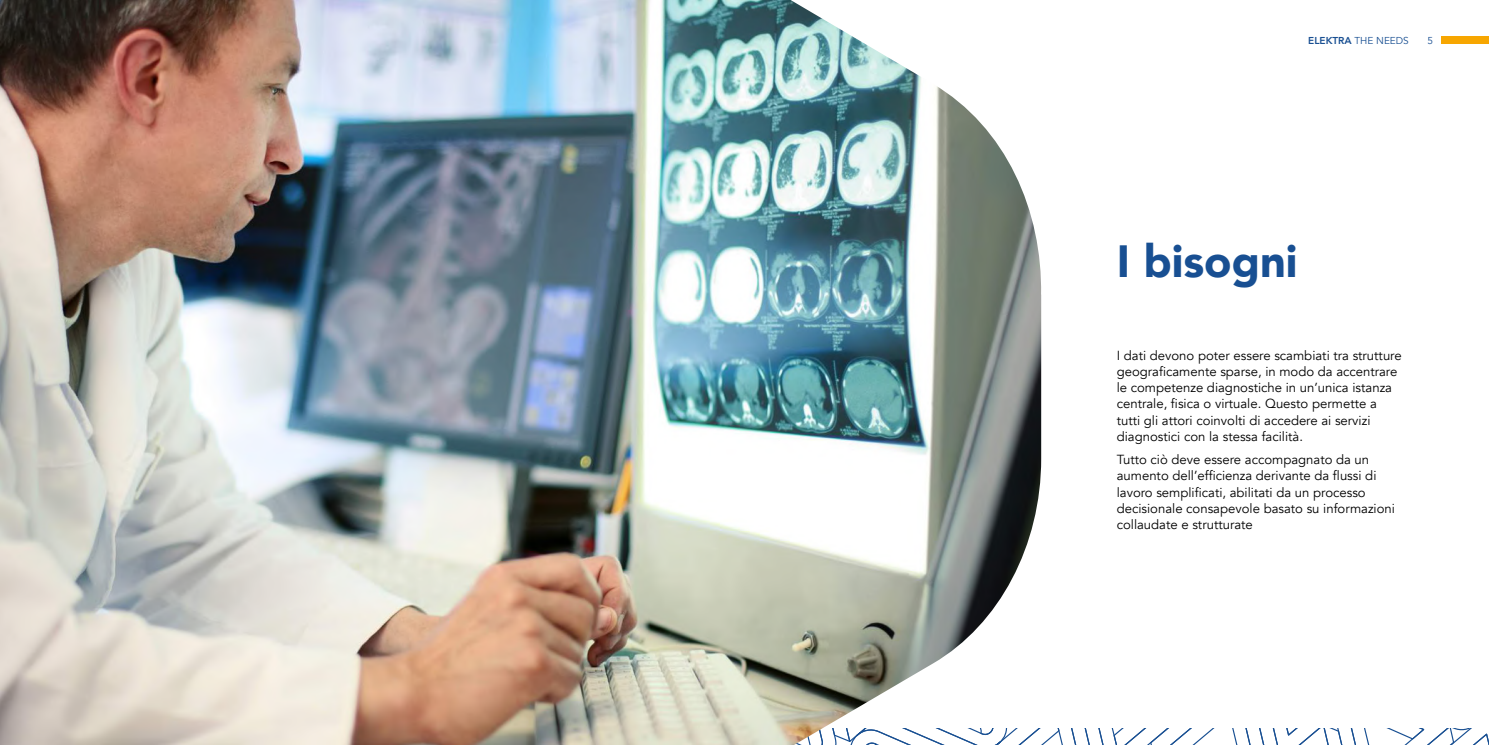
<style>
.page{position:relative;width:1489px;height:745px;background:#fff}
.page>*{position:absolute;margin:0;border:0;box-sizing:border-box;transform-origin:0 0}
.t1{font:900 45px "Avenir";color:#184f92}
.t2{font:13.12px/16.2px "Avenir";color:#000}
.t3{font:10px "Avenir";color:#184f92}
.s1{font-weight:800}
</style>
<div class="page">
<svg style="left:1042px;top:728px;width:446px;height:16px"></svg>
<div style="left:1441px;top:37px;width:47px;height:7px;background:#f7a600"></div>
<img style="left:0;top:0;width:1042px;height:744px">
<p class="t3" style="left:1308px;top:35px;width:102px"><span class="s1">ELEKTRA</span> THE NEEDS</p>
<p class="t3" style="left:1427px;top:35px;width:7px">5</p>
<h1 class="t1" style="left:1116px;top:222px;width:182px">I bisogni</h1>
<p class="t2" style="left:1116px;top:347px;width:286px">I dati devono poter essere scambiati tra strutture geograficamente sparse, in modo da accentrare le competenze diagnostiche in un’unica istanza centrale, fisica o virtuale. Questo permette a tutti gli attori coinvolti di accedere ai servizi diagnostici con la stessa facilità.</p>
<p class="t2" style="left:1116px;top:451px;width:280px">Tutto ciò deve essere accompagnato da un aumento dell’efficienza derivante da flussi di lavoro semplificati, abilitati da un processo decisionale consapevole basato su informazioni collaudate e strutturate</p>
</div>
